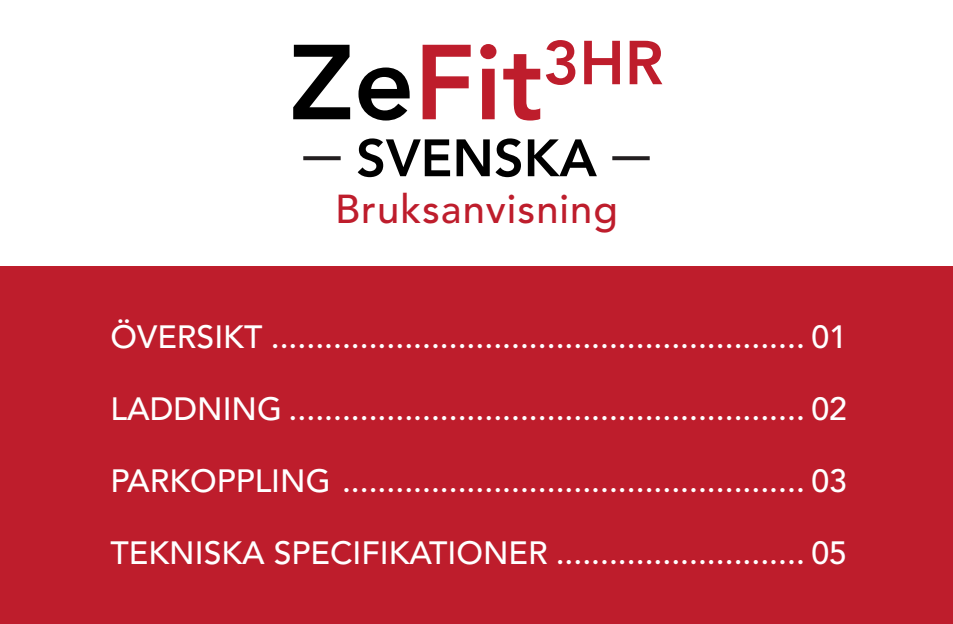
<style>
.page{position:relative;width:953px;height:624px;background:#fff}
.page>*{position:absolute;margin:0;border:0;box-sizing:border-box;transform-origin:0 0}
.t1{font:800 105.2px "Avenir LT Std";color:#be1d2c}
.t2{font:800 52px "Avenir LT Std";color:#000}
.t3{font:500 40px "Avenir LT Std";letter-spacing:.025em;color:#be1d2c}
.t4{font:500 32px "Avenir LT Std";color:#fff}
.s1{color:#000}
</style>
<div class="page">
<div style="left:0;top:266px;width:952px;height:358px;background:#be1d2c"></div>
<svg style="left:303px;top:156px;width:37px;height:4px"></svg>
<svg style="left:612px;top:156px;width:37px;height:4px"></svg>
<h1 class="t1" style="left:289px;top:20px;width:375px"><span class="s1">Ze</span>Fit<sup>3HR</sup></h1>
<h2 class="t2" style="left:356px;top:127px;width:242px">SVENSKA</h2>
<p class="t3" style="left:335px;top:186px;width:284px">Bruksanvisning</p>
<p class="t4" style="left:111px;top:318px;width:738px">ÖVERSIKT ............................................................ 01</p>
<p class="t4" style="left:111px;top:390px;width:738px">LADDNING .......................................................... 02</p>
<p class="t4" style="left:111px;top:462px;width:738px">PARKOPPLING .................................................... 03</p>
<p class="t4" style="left:111px;top:534px;width:738px">TEKNISKA SPECIFIKATIONER ............................ 05</p>
</div>
